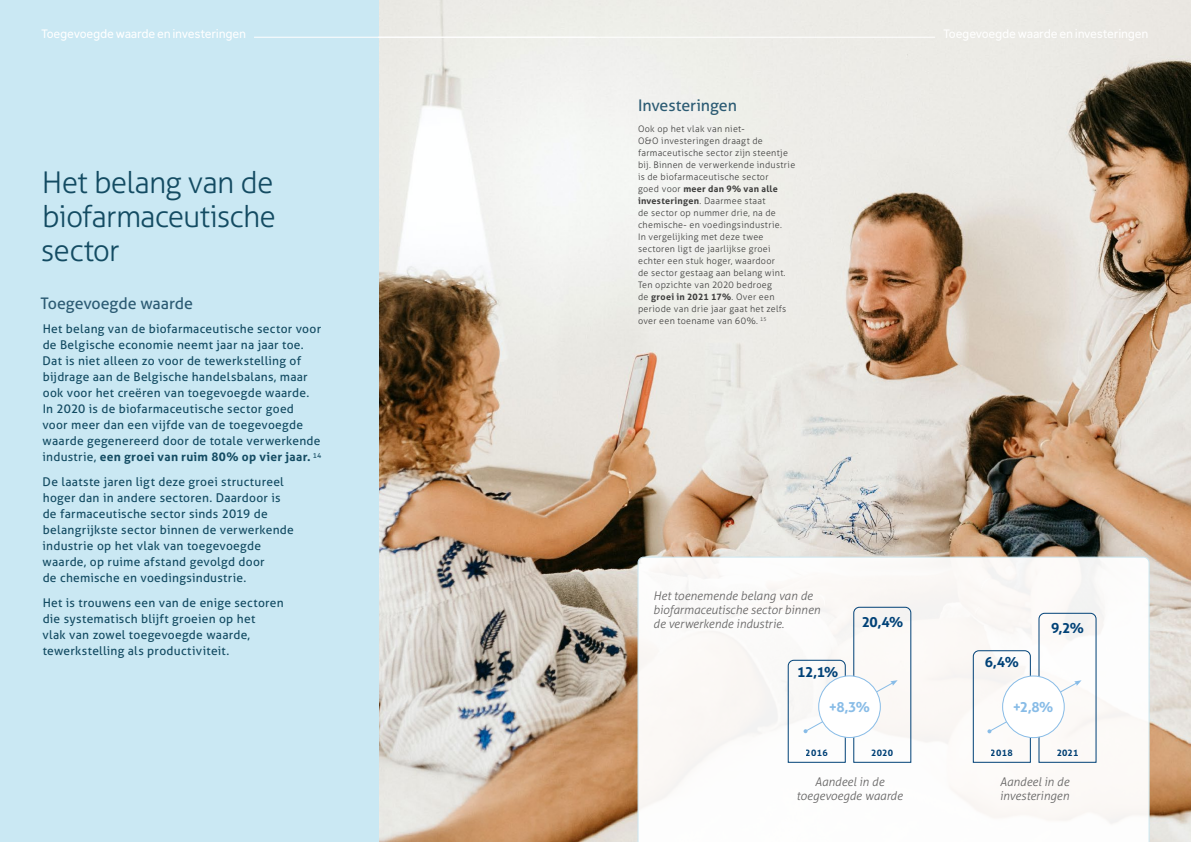
<style>
.page{position:relative;width:1191px;height:842px;background:#fff}
.page>*{position:absolute;margin:0;border:0;box-sizing:border-box;transform-origin:0 0}
.t1{font:300 30px/34px "Aller";letter-spacing:-.03em;color:#134b62;text-align:justify}
.t2{font:16px "Aller";letter-spacing:-.005em;color:#2c5b73}
.t3{font:700 14px "Aller";color:#004177}
.t4{font:700 14px "Aller";color:#88bce7}
.t5{font:12px/16px "Aller";letter-spacing:.02em;color:#134b62}
.t6{font:italic 300 12px/14px "Aller";letter-spacing:-.005em;color:#646363}
.t7{font:12px "Klima";letter-spacing:-.02em;color:#fff}
.t8{font:300 9px/12px "Aller";letter-spacing:.03em;color:#3c3c3b}
.t9{font:700 9px "Aller";letter-spacing:.015em;color:#004177}
.s1{font-weight:700}
</style>
<div class="page">
<img style="left:378px;top:0;width:813px;height:842px">
<div style="left:0;top:0;width:378px;height:842px;background:#cae8f3"></div>
<hr style="left:254px;top:37px;width:341px;height:1px;background:#fff">
<hr style="left:378px;top:37px;width:557px;height:1px;background:#fff">
<svg style="left:637px;top:556px;width:513px;height:286px"></svg>
<svg style="left:787px;top:606px;width:124px;height:157px"></svg>
<div style="left:818px;top:676px;width:62px;height:61px;background:#fff;border-radius:50%"></div>
<div style="left:818px;top:675px;width:63px;height:63px;border:1px solid #88bce7;border-radius:50%"></div>
<svg style="left:972px;top:612px;width:125px;height:151px"></svg>
<div style="left:1002px;top:676px;width:62px;height:62px;background:#fff;border-radius:50%"></div>
<div style="left:1002px;top:675px;width:62px;height:63px;border:1px solid #88bce7;border-radius:50%"></div>
<p class="t7" style="left:41px;top:23px;width:206px">Toegevoegde waarde en investeringen</p>
<h1 class="t1" style="left:41px;top:165px;width:237px">Het belang van de biofarmaceutische sector</h1>
<h2 class="t2" style="left:40px;top:294px;width:154px">Toegevoegde waarde</h2>
<p class="t5" style="left:42px;top:321px;width:280px">Het belang van de biofarmaceutische sector voor de Belgische economie neemt jaar na jaar toe.<br>Dat is niet alleen zo voor de tewerkstelling of bijdrage aan de Belgische handelsbalans, maar ook voor het creëren van toegevoegde waarde.<br>In 2020 is de biofarmaceutische sector goed voor meer dan een vijfde van de toegevoegde waarde gegenereerd door de totale verwerkende industrie, <span class="s1">een groei van ruim 80% op vier jaar.</span> <sup>14</sup></p>
<p class="t5" style="left:43px;top:474px;width:253px">De laatste jaren ligt deze groei structureel hoger dan in andere sectoren. Daardoor is de farmaceutische sector sinds 2019 de belangrijkste sector binnen de verwerkende industrie op het vlak van toegevoegde waarde, op ruime afstand gevolgd door<br>de chemische en voedingsindustrie.</p>
<p class="t5" style="left:42px;top:594px;width:243px">Het is trouwens een van de enige sectoren die systematisch blijft groeien op het<br>vlak van zowel toegevoegde waarde, tewerkstelling als productiviteit.</p>
<h2 class="t2" style="left:638px;top:96px;width:100px">Investeringen</h2>
<p class="t8" style="left:638px;top:122px;width:159px">Ook op het vlak van niet-<br>O&amp;O investeringen draagt de farmaceutische sector zijn steentje bij. Binnen de verwerkende industrie is de biofarmaceutische sector<br>goed voor <span class="s1">meer dan 9% van alle investeringen</span>. Daarmee staat<br>de sector op nummer drie, na de chemische- en voedingsindustrie.<br>In vergelijking met deze twee sectoren ligt de jaarlijkse groei echter een stuk hoger, waardoor<br>de sector gestaag aan belang wint.<br>Ten opzichte van 2020 bedroeg<br>de <span class="s1">groei in 2021 17%</span>. Over een periode van drie jaar gaat het zelfs over een toename van 60%. <sup>15</sup></p>
<p class="t7" style="left:943px;top:24px;width:207px">Toegevoegde waarde en investeringen</p>
<p class="t6" style="left:653px;top:589px;width:169px">Het toenemende belang van de biofarmaceutische sector binnen de verwerkende industrie.</p>
<p class="t3" style="left:797px;top:663px;width:42px">12,1%</p>
<p class="t3" style="left:861px;top:613px;width:43px">20,4%</p>
<p class="t4" style="left:828px;top:698px;width:42px">+8,3%</p>
<p class="t9" style="left:805px;top:747px;width:24px">2016</p>
<p class="t9" style="left:871px;top:747px;width:23px">2020</p>
<p class="t3" style="left:985px;top:653px;width:35px">6,4%</p>
<p class="t3" style="left:1051px;top:619px;width:34px">9,2%</p>
<p class="t4" style="left:1013px;top:698px;width:42px">+2,8%</p>
<p class="t9" style="left:990px;top:747px;width:24px">2018</p>
<p class="t9" style="left:1056px;top:747px;width:23px">2021</p>
<p class="t6" style="left:796px;top:774px;width:108px;text-align:center">Aandeel in de toegevoegde waarde</p>
<p class="t6" style="left:999px;top:774px;width:71px">Aandeel in de investeringen</p>
</div>
